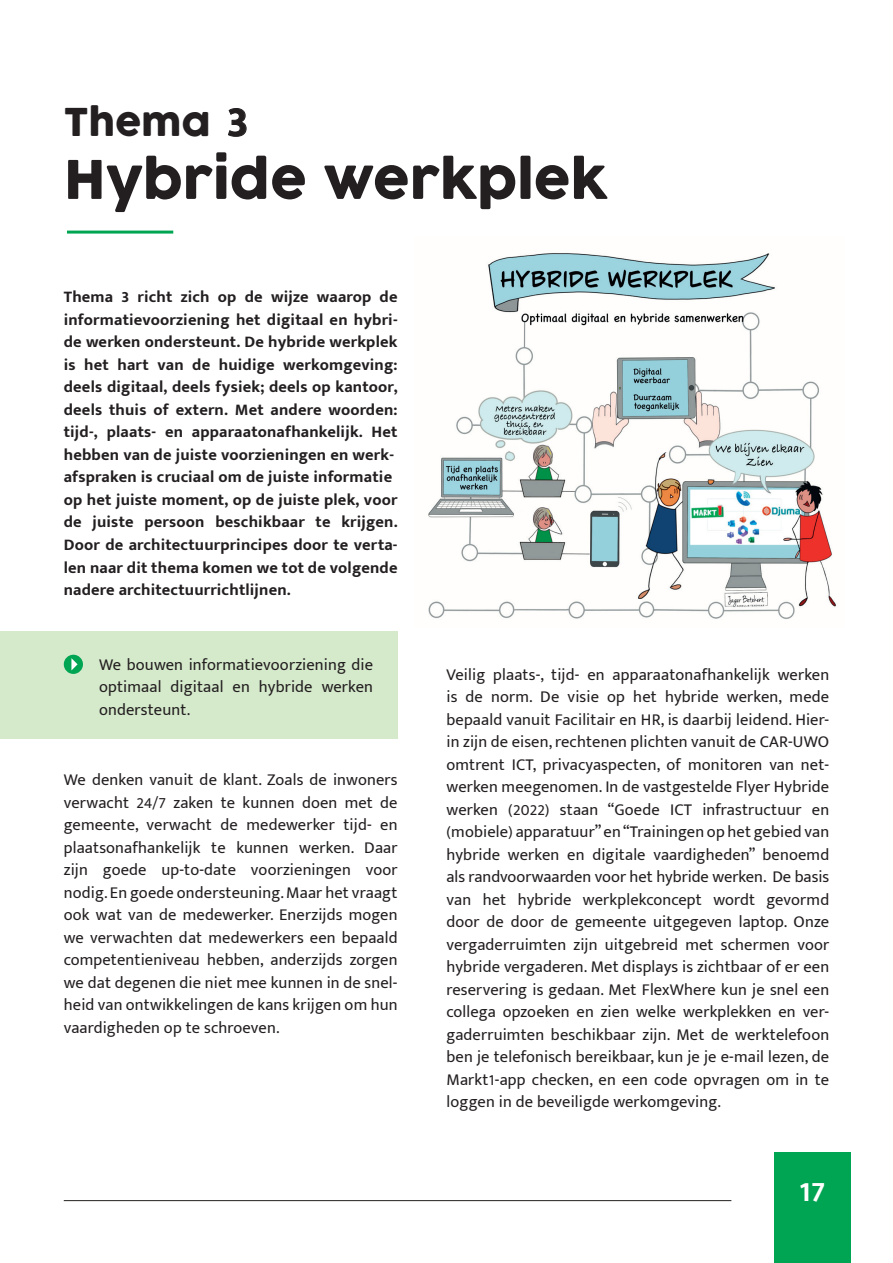
<style>
.page{position:relative;width:893px;height:1263px;background:#fff}
.page>*{position:absolute;margin:0;border:0;box-sizing:border-box;transform-origin:0 0}
.t1{font:52.5px "Cocogoose";color:#231f20}
.t2{font:37.5px "Cocogoose";color:#231f20}
.t3{font:700 30px "Mukta Mahee";color:#fff}
.t4{font:16.5px/22.5px "Mukta Mahee";letter-spacing:.01em;color:#231f20;text-align:justify}
.t5{font:700 16.5px/22.5px "Mukta Mahee";letter-spacing:.01em;color:#231f20}
.s1{font-family:"Mukta Mahee";font-weight:700;font-size:45px}
</style>
<div class="page">
<hr style="left:64px;top:1200px;width:667px;height:1px;background:#231f20">
<div style="left:774px;top:1152px;width:76px;height:111px;background:#00a553"></div>
<hr style="left:67px;top:231px;width:106px;height:3px;background:#00a553">
<div style="left:0;top:631px;width:398px;height:108px;background:#d5e9cb"></div>
<img style="left:428px;top:253px;width:408px;height:366px">
<div style="left:64px;top:655px;width:19px;height:19px;background:#00a553;border-radius:50%"></div>
<svg style="left:71px;top:658px;width:7px;height:12px"></svg>
<h2 class="t2" style="left:64px;top:96px;width:186px">Thema <span class="s1">3</span></h2>
<h1 class="t1" style="left:64px;top:143px;width:546px">Hybride werkplek</h1>
<p class="t5" style="left:64px;top:285px;width:335px">Thema 3 richt zich op de wijze waarop de informatievoorziening het digitaal en hybri&shy;de werken ondersteunt. De hybride werkplek is het hart van de huidige werkomgeving: deels digitaal, deels fysiek; deels op kantoor, deels thuis of extern. Met andere woorden: tijd-, plaats- en apparaatonafhankelijk. Het hebben van de juiste voorzieningen en werk&shy;afspraken is cruciaal om de juiste informatie op het juiste moment, op de juiste plek, voor de juiste persoon beschikbaar te krijgen.<br>Door de architectuurprincipes door te verta&shy;len naar dit thema komen we tot de volgende nadere architectuurrichtlijnen.</p>
<p class="t4" style="left:99px;top:653px;width:276px">We bouwen informatievoorziening die optimaal digitaal en hybride werken ondersteunt.</p>
<p class="t4" style="left:446px;top:663px;width:384px">Veilig plaats-, tijd- en apparaatonafhankelijk werken is de norm. De visie op het hybride werken, mede bepaald vanuit Facilitair en HR, is daarbij leidend. Hier&shy;in zijn de eisen, rechtenen plichten vanuit de CAR-UWO omtrent ICT, privacyaspecten, of monitoren van net&shy;werken meegenomen. In de vastgestelde Flyer Hybride werken (2022) staan “Goede ICT infrastructuur en (mobiele) apparatuur” en “Trainingen op het gebied van hybride werken en digitale vaardigheden” benoemd als randvoorwaarden voor het hybride werken. De basis van het hybride werkplekconcept wordt gevormd door de door de gemeente uitgegeven laptop. Onze vergaderruimten zijn uitgebreid met schermen voor hybride vergaderen. Met displays is zichtbaar of er een reservering is gedaan. Met FlexWhere kun je snel een collega opzoeken en zien welke werkplekken en ver&shy;gaderruimten beschikbaar zijn. Met de werktelefoon ben je telefonisch bereikbaar, kun je je e-mail lezen, de Markt1-app checken, en een code opvragen om in te loggen in de beveiligde werkomgeving.</p>
<p class="t4" style="left:64px;top:768px;width:335px">We denken vanuit de klant. Zoals de inwoners verwacht 24/7 zaken te kunnen doen met de gemeente, verwacht de medewerker tijd- en plaatsonafhankelijk te kunnen werken. Daar zijn goede up-to-date voorzieningen voor nodig. En goede ondersteuning. Maar het vraagt ook wat van de medewerker. Enerzijds mogen we verwachten dat medewerkers een bepaald competentieniveau hebben, anderzijds zorgen we dat degenen die niet mee kunnen in de snel&shy;heid van ontwikkelingen de kans krijgen om hun vaardigheden op te schroeven.</p>
<h3 class="t3" style="left:799px;top:1173px;width:28px">17</h3>
</div>
